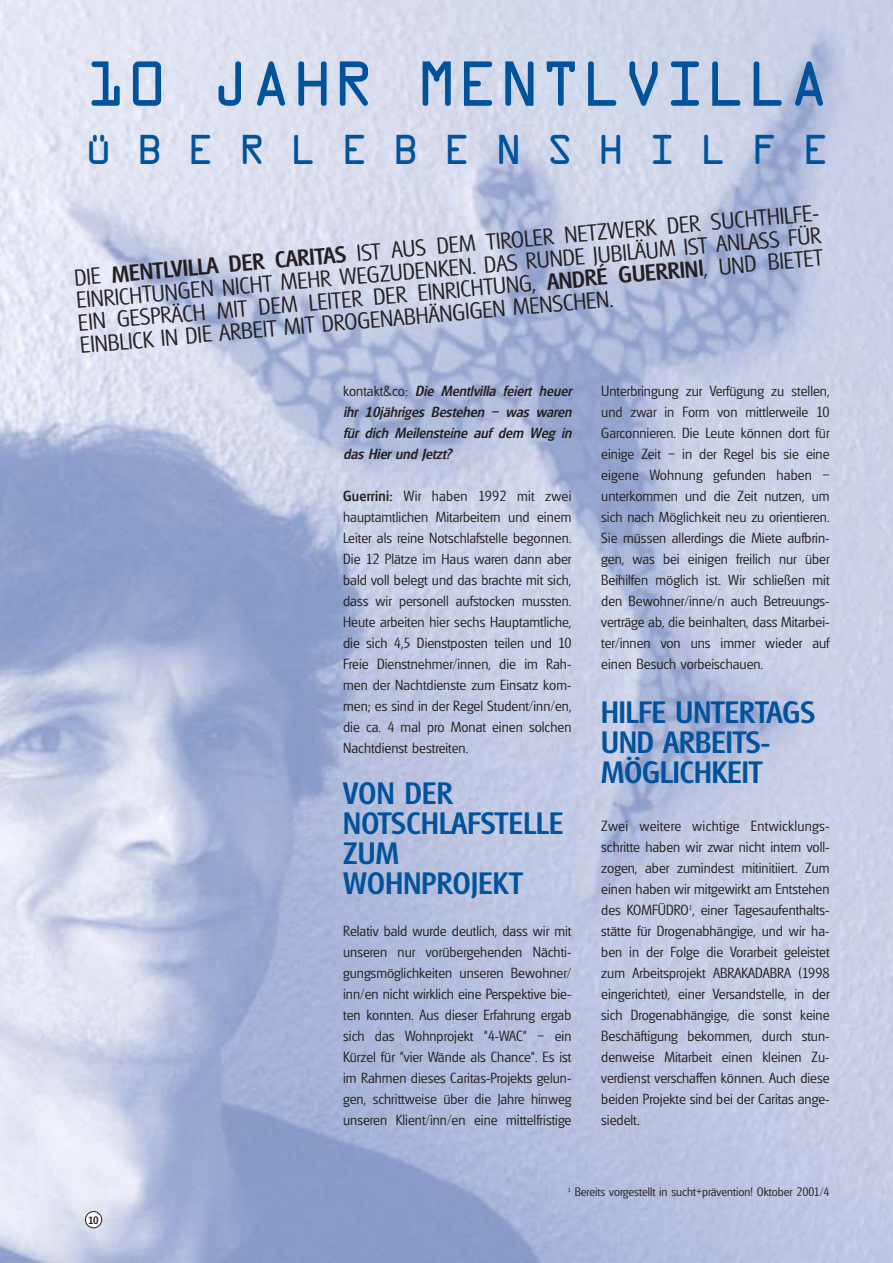
<style>
.page{position:relative;width:893px;height:1263px;background:#fff}
.page>*{position:absolute;margin:0;border:0;box-sizing:border-box;transform-origin:0 0}
.t1{font:57px "OCRA";letter-spacing:.005em;color:#00529b}
.t2{font:37.5px "OCRA";letter-spacing:.645em;color:#00529b}
.t3{font:500 30px/30px "Glasgow";color:#00529b}
.t4{font:300 22.5px/22.5px "Glasgow";color:#231f1f;text-align:justify}
.t5{font:300 14.25px/21px "Glasgow";color:#231f1f;text-align:justify}
.t6{font:italic 500 14.25px/21px "Glasgow";color:#231f1f;text-align:justify}
.t7{font:300 12px "Glasgow";color:#231f1f}
.t8{font:500 10.5px "Glasgow";color:#231f1f}
.s1{font-weight:500}
.s2{font-weight:300;font-style:normal}
</style>
<div class="page">
<img style="left:0;top:0;width:892px;height:1263px">
<div style="left:85px;top:1212px;width:17px;height:16px;background:#fff;border-radius:50%"></div>
<div style="left:85px;top:1211px;width:17px;height:17px;border:1px solid #231f1f;border-radius:50%"></div>
<h1 class="t1" style="left:85px;top:64px;width:746px">10 JAHR MENTLVILLA</h1>
<h2 class="t2" style="left:85px;top:136px;width:746px">ÜBERLEBENSHILFE</h2>
<p class="t4" style="left:74px;top:269px;width:749px;rotate:-5deg">DIE <span class="s1">MENTLVILLA DER CARITAS</span> IST AUS DEM TIROLER NETZWERK DER SUCHTHILFE-EINRICHTUNGEN NICHT MEHR WEGZUDENKEN. DAS RUNDE JUBILÄUM IST ANLASS FÜR EIN GESPRÄCH MIT DEM LEITER DER EINRICHTUNG, <span class="s1">ANDRÉ GUERRINI</span>, UND BIETET EINBLICK IN DIE ARBEIT MIT DROGENABHÄNGIGEN MENSCHEN.</p>
<p class="t6" style="left:343px;top:382px;width:233px"><span class="s2">k o n t a kt &amp; c o :</span> Die Mentlvilla feiert heuer ihr 10jähriges Bestehen – was waren für dich Meilensteine auf dem Weg in das Hier und Jetzt?</p>
<p class="t5" style="left:343px;top:487px;width:230px"><span class="s1">Guerrini:</span> Wir haben 1992 mit zwei hauptamtlichen Mitarbeitern und einem Leiter als reine Notschlafstelle begonnen.<br>Die 12 Plätze im Haus waren dann aber bald voll belegt und das brachte mit sich, dass wir personell aufstocken mussten.<br>Heute arbeiten hier sechs Hauptamtliche, die sich 4,5 Dienstposten teilen und 10<br>Freie Dienstnehmer/innen, die im Rah&shy;men der Nachtdienste zum Einsatz kom&shy;men; es sind in der Regel Student/inn/en, die ca. 4 mal pro Monat einen solchen Nachtdienst bestreiten.</p>
<h3 class="t3" style="left:343px;top:781px;width:222px">VON DER<br>NOTSCHLAFSTELLE<br>ZUM<br>WOHNPROJEKT</h3>
<p class="t5" style="left:343px;top:922px;width:230px">Relativ bald wurde deutlich, dass wir mit unseren nur vorübergehenden Nächti&shy;gungsmöglichkeiten unseren Bewohner/ inn/en nicht wirklich eine Perspektive bie&shy;ten konnten. Aus dieser Erfahrung ergab sich das Wohnprojekt "4-WAC" – ein Kürzel für "vier Wände als Chance". Es ist im Rahmen dieses Caritas-Projekts gelun&shy;gen, schrittweise über die Jahre hinweg unseren Klient/inn/en eine mittelfristige</p>
<p class="t5" style="left:601px;top:382px;width:230px">Unterbringung zur Verfügung zu stellen, und zwar in Form von mittlerweile 10<br>Garconnieren. Die Leute können dort für einige Zeit – in der Regel bis sie eine eigene Wohnung gefunden haben – unterkommen und die Zeit nutzen, um sich nach Möglichkeit neu zu orientieren.<br>Sie müssen allerdings die Miete aufbrin&shy;gen, was bei einigen freilich nur über Beihilfen möglich ist. Wir schließen mit den Bewohner/inne/n auch Betreuungs&shy;verträge ab, die beinhalten, dass Mitarbei&shy;ter/innen von uns immer wieder auf einen Besuch vorbeischauen.</p>
<h3 class="t3" style="left:601px;top:700px;width:216px">HILFE UNTERTAGS<br>UND ARBEITS-<br>MÖGLICHKEIT</h3>
<p class="t5" style="left:601px;top:817px;width:230px">Zwei weitere wichtige Entwicklungs&shy;schritte haben wir zwar nicht intern voll&shy;zogen, aber zumindest mitinitiiert. Zum einen haben wir mitgewirkt am Entstehen des KOMFÜDRO<sup>1</sup>, einer Tagesaufenthalts&shy;stätte für Drogenabhängige, und wir ha&shy;ben in der Folge die Vorarbeit geleistet zum Arbeitsprojekt ABRAKADABRA (1998 eingerichtet), einer Versandstelle, in der sich Drogenabhängige, die sonst keine Beschäftigung bekommen, durch stun&shy;denweise Mitarbeit einen kleinen Zu&shy;verdienst verschaffen können. Auch diese beiden Projekte sind bei der Caritas ange&shy;siedelt.</p>
<p class="t8" style="left:88px;top:1216px;width:12px">10</p>
<p class="t7" style="left:568px;top:1187px;width:263px"><sup>1</sup> Bereits vorgestellt in sucht+prävention! Oktober 2001/4</p>
</div>
